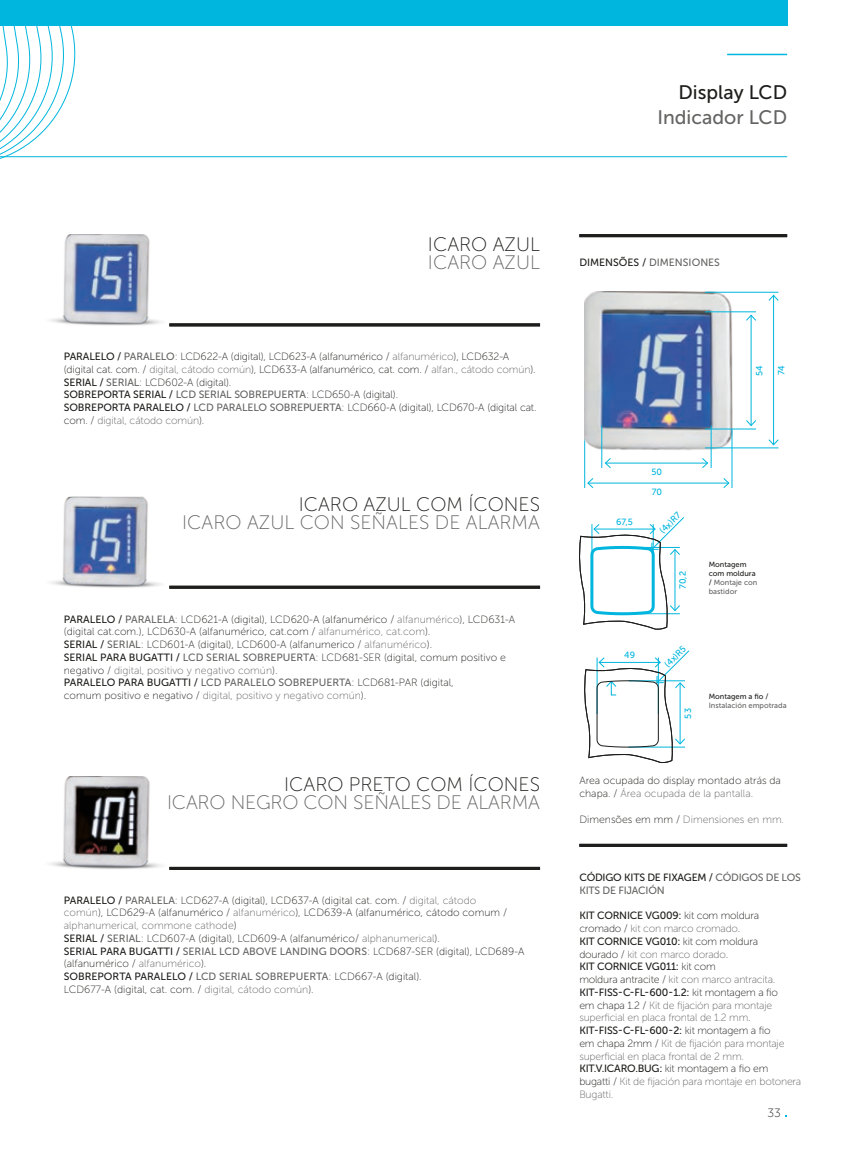
<style>
.page{position:relative;width:851px;height:1149px;background:#fff}
.page>*{position:absolute;margin:0;border:0;box-sizing:border-box;transform-origin:0 0}
.t1{font:19.5px "Museo Sans 100";color:#646463}
.t2{font:19.5px "Museo Sans 100";color:#1d1d1b}
.t3{font:19.5px "Museo Sans 500";color:#646463}
.t4{font:19.5px "Museo Sans 500";color:#1d1d1b}
.t5{font:12px "Museo Sans 100";color:#1d1d1b}
.t6{font:10.5px/12.8px "Museo Sans 100";color:#1d1d1b}
.t7{font:10.5px/12.8px "Museo Sans 100";letter-spacing:-.02em;color:#646463}
.t8{font:10.5px/12.8px "Museo Sans 500";letter-spacing:-.01em;color:#646463}
.t9{font:10.5px "Museo Sans 500";letter-spacing:-.02em;color:#1d1d1b}
.t10{font:10.5px "Museo Sans 100";color:#646463}
.t11{font:9px "Museo Sans 500";color:#00b6de}
.t12{font:7.5px/9px "Museo Sans 500";color:#1d1d1b}
.t13{font:7.5px "Museo Sans 500";color:#646463}
.s1{font-family:"Museo Sans 500"}
.s2{font-family:"Museo Sans 500";color:#646463}
.s3{color:#646463}
.s4{color:#1d1d1b}
.s5{font-family:"Museo Sans 100";color:#1d1d1b}
.s6{font-family:"Museo Sans 100"}
.s7{font-family:"Museo Sans 500";color:#1d1d1b}
</style>
<div class="page">
<svg style="left:0;top:26px;width:81px;height:133px"></svg>
<hr style="left:727px;top:54px;width:60px;height:1px;background:#00b6de">
<hr style="left:0;top:156px;width:787px;height:1px;background:#00b6de">
<div style="left:0;top:0;width:787px;height:26px;background:#00b6de"></div>
<hr style="left:584px;top:429px;width:1px;height:59px;background:#00b6de">
<img style="left:584px;top:292px;width:148px;height:184px">
<hr style="left:750px;top:315px;width:1px;height:110px;background:#00b6de">
<svg style="left:746px;top:314px;width:10px;height:7px"></svg>
<svg style="left:746px;top:419px;width:10px;height:7px"></svg>
<hr style="left:773px;top:295px;width:1px;height:149px;background:#00b6de">
<svg style="left:768px;top:294px;width:11px;height:7px"></svg>
<svg style="left:768px;top:438px;width:11px;height:7px"></svg>
<hr style="left:605px;top:462px;width:102px;height:1px;background:#00b6de">
<svg style="left:701px;top:457px;width:7px;height:11px"></svg>
<svg style="left:604px;top:457px;width:7px;height:11px"></svg>
<hr style="left:588px;top:482px;width:140px;height:1px;background:#00b6de">
<svg style="left:722px;top:478px;width:7px;height:10px"></svg>
<svg style="left:587px;top:478px;width:6px;height:10px"></svg>
<hr style="left:704px;top:292px;width:74px;height:1px;background:#00b6de">
<hr style="left:704px;top:447px;width:74px;height:1px;background:#00b6de">
<hr style="left:704px;top:311px;width:51px;height:1px;background:#00b6de">
<hr style="left:704px;top:428px;width:51px;height:1px;background:#00b6de">
<hr style="left:731px;top:429px;width:1px;height:59px;background:#00b6de">
<hr style="left:710px;top:425px;width:1px;height:43px;background:#00b6de">
<hr style="left:601px;top:425px;width:1px;height:43px;background:#00b6de">
<img style="left:50px;top:234px;width:112px;height:92px">
<img style="left:50px;top:496px;width:111px;height:92px">
<img style="left:50px;top:776px;width:112px;height:93px">
<svg style="left:584px;top:650px;width:105px;height:112px"></svg>
<svg style="left:579px;top:517px;width:105px;height:112px"></svg>
<hr style="left:169px;top:323px;width:371px;height:3px;background:#1d1d1b">
<hr style="left:169px;top:585px;width:371px;height:3px;background:#1d1d1b">
<hr style="left:169px;top:866px;width:371px;height:3px;background:#1d1d1b">
<hr style="left:579px;top:843px;width:208px;height:3px;background:#1d1d1b">
<hr style="left:579px;top:234px;width:208px;height:3px;background:#1d1d1b">
<h1 class="t4" style="left:678px;top:81px;width:110px">Display LCD</h1>
<h1 class="t3" style="left:657px;top:107px;width:131px">Indicador LCD</h1>
<h1 class="t2" style="left:428px;top:233px;width:113px">ICARO AZUL</h1>
<h1 class="t1" style="left:428px;top:251px;width:113px">ICARO AZUL</h1>
<p class="t6" style="left:64px;top:350px;width:473px"><span class="s1">PARALELO /</span> <span class="s2">PARALELO</span>: LCD622-A (digital), LCD623-A (alfanumérico / <span class="s3">alfanumérico</span>), LCD632-A (digital cat. com. / <span class="s3">digital, cátodo común</span>), LCD633-A (alfanumérico, cat. com. / <span class="s3">alfan., cátodo común</span>).<br><span class="s1">SERIAL /</span> <span class="s2">SERIAL</span>: LCD602-A (digital).</p>
<p class="t8" style="left:64px;top:388px;width:336px"><span class="s4">SOBREPORTA SERIAL /</span> LCD SERIAL SOBREPUERTA<span class="s5">: LCD650-A (digital).</span></p>
<p class="t6" style="left:64px;top:401px;width:474px"><span class="s1">SOBREPORTA PARALELO /</span> <span class="s2">LCD PARALELO SOBREPUERTA</span>: LCD660-A (digital), LCD670-A (digital cat. com. / <span class="s3">digital, cátodo común</span>).</p>
<h1 class="t2" style="left:299px;top:494px;width:243px">ICARO AZUL COM ÍCONES</h1>
<h1 class="t1" style="left:182px;top:512px;width:359px">ICARO AZUL CON SEÑALES DE ALARMA</h1>
<p class="t6" style="left:64px;top:612px;width:453px"><span class="s1">PARALELO /</span> <span class="s2">PARALELA</span>: LCD621-A (digital), LCD620-A (alfanumérico / <span class="s3">alfanumérico</span>), LCD631-A (digital cat.com.), LCD630-A (alfanumérico, cat.com / <span class="s3">alfanumérico, cat.com</span>).<br><span class="s1">SERIAL /</span> <span class="s2">SERIAL</span>: LCD601-A (digital), LCD600-A (alfanumerico / <span class="s3">alfanumérico</span>).<br><span class="s1">SERIAL PARA BUGATTI /</span> <span class="s2">LCD SERIAL SOBREPUERTA</span>: LCD681-SER (digital, comum positivo e negativo / <span class="s3">digital, positivo y negativo común</span>).</p>
<p class="t8" style="left:64px;top:676px;width:391px"><span class="s4">PARALELO PARA BUGATTI /</span> LCD PARALELO SOBREPUERTA<span class="s5">: LCD681-PAR (digital,</span></p>
<p class="t10" style="left:64px;top:689px;width:304px"><span class="s4">comum positivo e negativo /</span> digital, positivo y negativo común<span class="s4">).</span></p>
<h1 class="t2" style="left:284px;top:773px;width:257px">ICARO PRETO COM ÍCONES</h1>
<h1 class="t1" style="left:167px;top:791px;width:374px">ICARO NEGRO CON SEÑALES DE ALARMA</h1>
<p class="t6" style="left:64px;top:893px;width:462px"><span class="s1">PARALELO /</span> <span class="s2">PARALELA</span>: LCD627-A (digital), LCD637-A (digital cat. com. / <span class="s3">digital, cátodo<br>común</span>), LCD629-A (alfanumérico / <span class="s3">alfanumérico</span>), LCD639-A (alfanumérico, cátodo comum / <span class="s3">alphanumerical, commone cathode</span>)<br><span class="s1">SERIAL /</span> <span class="s2">SERIAL</span>: LCD607-A (digital), LCD609-A (alfanumérico/ <span class="s3">alphanumerical</span>).<br><span class="s1">SERIAL PARA BUGATTI /</span> <span class="s2">SERIAL LCD ABOVE LANDING DOORS</span>: LCD687-SER (digital), LCD689-A (alfanumérico / <span class="s3">alfanumérico</span>).</p>
<p class="t8" style="left:64px;top:969px;width:359px"><span class="s4">SOBREPORTA PARALELO /</span> LCD SERIAL SOBREPUERTA<span class="s5">: LCD667-A (digital).</span></p>
<p class="t6" style="left:64px;top:982px;width:251px">LCD677-A (digital, cat. com. / <span class="s3">digital, cátodo común</span>).</p>
<p class="t8" style="left:579px;top:256px;width:142px"><span class="s4">DIMENSÕES /</span> DIMENSIONES</p>
<p class="t11" style="left:754px;top:375px;width:12px;rotate:-90deg">54</p>
<p class="t11" style="left:776px;top:375px;width:12px;rotate:-90deg">74</p>
<p class="t11" style="left:616px;top:516px;width:18px">67,5</p>
<p class="t11" style="left:651px;top:466px;width:12px">50</p>
<p class="t11" style="left:651px;top:486px;width:12px">70</p>
<p class="t11" style="left:657px;top:528px;width:27px;rotate:-45deg">(4x)R7</p>
<p class="t11" style="left:677px;top:588px;width:19px;rotate:-90deg">70,2</p>
<p class="t11" style="left:624px;top:650px;width:12px">49</p>
<p class="t11" style="left:662px;top:662px;width:28px;rotate:-45deg">(4x)R5</p>
<p class="t12" style="left:708px;top:560px;width:50px">Montagem com moldura / <span class="s3">Montaje con bastidor</span></p>
<p class="t11" style="left:683px;top:718px;width:12px;rotate:-90deg">53</p>
<p class="t12" style="left:708px;top:691px;width:61px">Montagem a fio /</p>
<p class="t13" style="left:708px;top:701px;width:79px">Instalación empotrada</p>
<p class="t6" style="left:579px;top:774px;width:203px">Area ocupada do display montado atrás da chapa. / <span class="s3">Área ocupada de la pantalla.</span></p>
<p class="t10" style="left:579px;top:813px;width:206px"><span class="s4">Dimensões em mm /</span> Dimensiones en mm.</p>
<p class="t8" style="left:579px;top:870px;width:223px"><span class="s4">CÓDIGO KITS DE FIXAGEM /</span> CÓDIGOS DE LOS<br>KITS DE FIJACIÓN</p>
<p class="t9" style="left:579px;top:909px;width:181px">KIT CORNICE VG009: <span class="s6">kit com moldura</span></p>
<p class="t7" style="left:579px;top:921px;width:162px"><span class="s4">cromado /</span> kit con marco cromado<span class="s4">.</span></p>
<p class="t9" style="left:579px;top:935px;width:180px">KIT CORNICE VG010: <span class="s6">kit com moldura</span></p>
<p class="t7" style="left:579px;top:947px;width:150px"><span class="s4">dourado /</span> kit con marco dorado<span class="s4">.</span></p>
<p class="t9" style="left:579px;top:960px;width:138px">KIT CORNICE VG011: <span class="s6">kit com</span></p>
<p class="t7" style="left:579px;top:972px;width:197px"><span class="s4">moldura antracite /</span> kit con marco antracita.</p>
<p class="t9" style="left:579px;top:986px;width:200px">KIT-FISS-C-FL-600-1.2: <span class="s6">kit montagem a fio</span></p>
<p class="t7" style="left:579px;top:998px;width:194px"><span class="s4">em chapa 1.2 /</span> Kit de fijación para montaje superficial en placa frontal de 1.2 mm<span class="s4">.</span></p>
<p class="t9" style="left:579px;top:1024px;width:193px">KIT-FISS-C-FL-600-2: <span class="s6">kit montagem a fio</span></p>
<p class="t7" style="left:579px;top:1036px;width:223px"><span class="s4">em chapa 2mm /</span> Kit de fijación para montaje superficial en placa frontal de 2 mm.<br><span class="s7">KIT.V.ICARO.BUG:</span> <span class="s4">kit montagem a fio em bugatti /</span> Kit de fijación para montaje en botonera Bugatti.</p>
<p class="t5" style="left:767px;top:1106px;width:15px">33</p>
</div>
